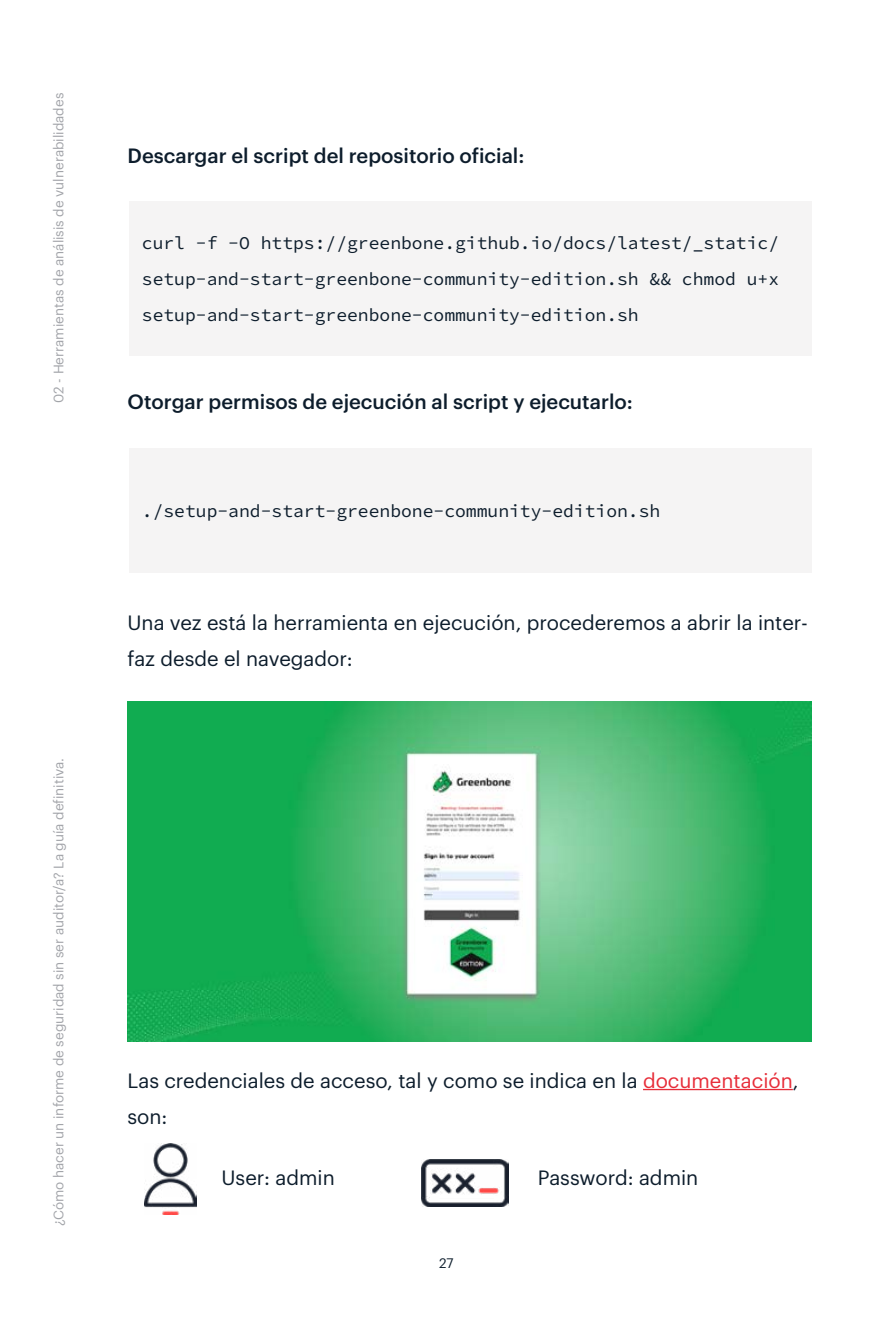
<style>
.page{position:relative;width:893px;height:1340px;background:#fff}
.page>*{position:absolute;margin:0;border:0;box-sizing:border-box;transform-origin:0 0}
.t1{font:20.25px/36px "Graphik";color:#0d1d2c}
.t2{font:500 20.25px "Graphik";color:#0d1d2c}
.t3{font:18px/36px "Source Code Pro";color:#0d1d2c;text-align:justify}
.t4{font:13.5px "Graphik";color:#a2a4a9}
.t5{font:13.5px "Graphik";color:#0d1d2c}
.s1{color:#e72d39}
</style>
<div class="page">
<hr style="left:643px;top:1088px;width:150px;height:2px;background:#e72d39">
<div style="left:129px;top:201px;width:683px;height:155px;background:#f5f4f4"></div>
<div style="left:129px;top:448px;width:683px;height:124px;background:#f5f4f4"></div>
<img style="left:128px;top:702px;width:684px;height:339px">
<img style="left:144px;top:1143px;width:52px;height:71px">
<img style="left:422px;top:1159px;width:86px;height:47px">
<p class="t4" style="left:49px;top:403px;width:311px;rotate:-90deg">02 - Herramientas de análisis de vulnerabilidades</p>
<p class="t4" style="left:49px;top:1226px;width:470px;rotate:-90deg">¿Cómo hacer un informe de seguridad sin ser auditor/a? La guía definitiva.</p>
<p class="t2" style="left:128px;top:140px;width:398px">Descargar el script del repositorio oficial:</p>
<p class="t3" style="left:142px;top:225px;width:639px">curl -f -O https://greenbone.github.io/docs/latest/_static/ setup-and-start-greenbone-community-edition.sh &amp;&amp; chmod u+x setup-and-start-greenbone-community-edition.sh</p>
<p class="t2" style="left:128px;top:386px;width:507px">Otorgar permisos de ejecución al script y ejecutarlo:</p>
<p class="t3" style="left:142px;top:493px;width:520px">./setup-and-start-greenbone-community-edition.sh</p>
<p class="t1" style="left:128px;top:603px;width:682px">Una vez está la herramienta en ejecución, procederemos a abrir la inter&shy;faz desde el navegador:</p>
<p class="t1" style="left:128px;top:1060px;width:672px">Las credenciales de acceso, tal y como se indica en la <span class="s1">documentación</span>, son:</p>
<p class="t1" style="left:222px;top:1158px;width:115px">User: admin</p>
<p class="t1" style="left:538px;top:1158px;width:162px">Password: admin</p>
<p class="t5" style="left:439px;top:1252px;width:16px">27</p>
</div>
